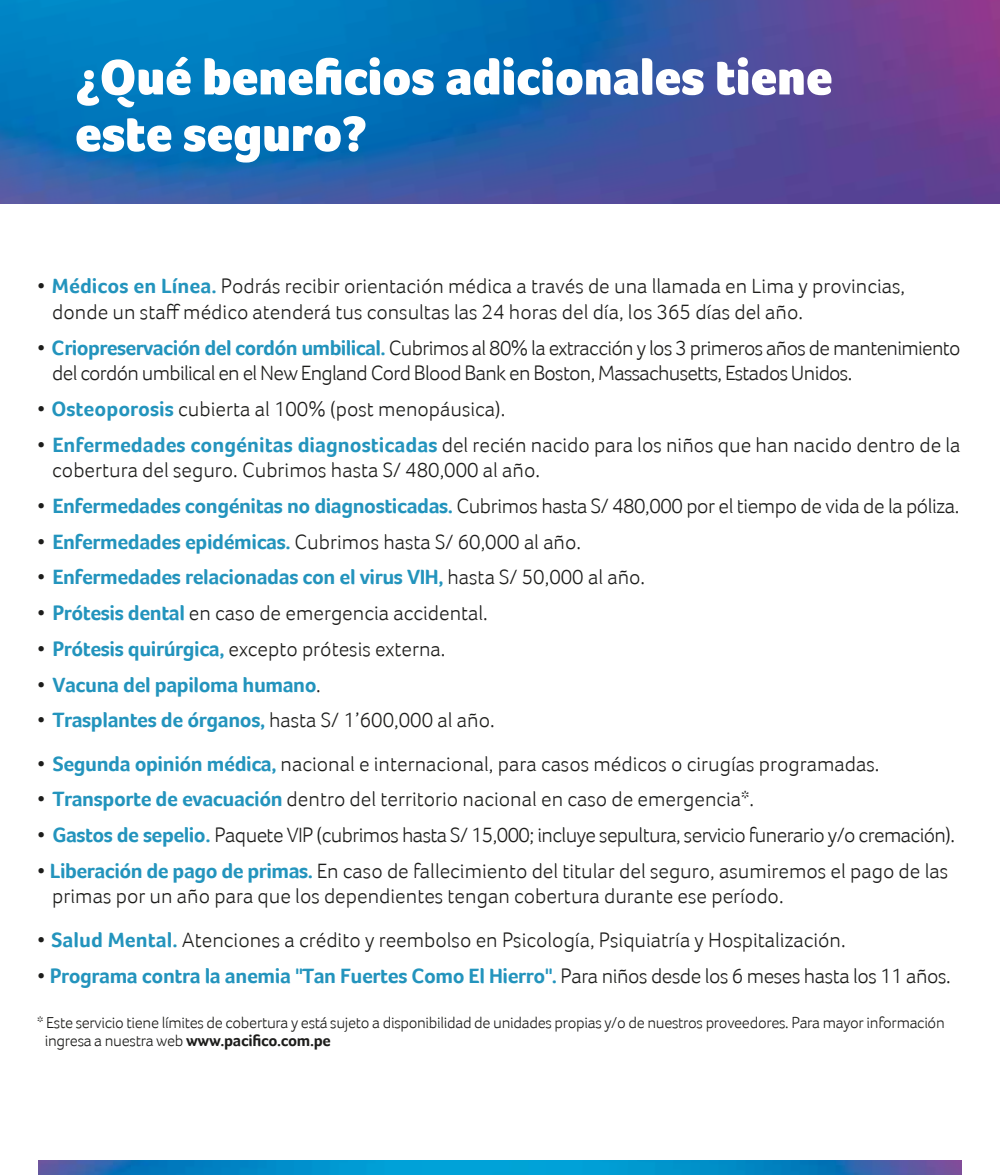
<style>
.page{position:relative;width:1000px;height:1175px;background:#fff}
.page>*{position:absolute;margin:0;border:0;box-sizing:border-box;transform-origin:0 0}
.t1{font:900 51.25px/56.5px "Foco";letter-spacing:.005em;color:#fff}
.t2{font:300 21.25px/25.5px "Foco";color:#1d1d1b}
.t3{font:300 21.25px/25.5px "Foco";letter-spacing:-.035em;color:#1d1d1b}
.t4{font:700 21.25px "Foco";letter-spacing:-.02em;color:#2394bd}
.t5{font:300 21.25px "Foco";letter-spacing:-.03em;color:#1d1d1b}
.t6{font:300 21.25px "Foco";letter-spacing:-.02em;color:#1d1d1b}
.t7{font:300 16.25px/18.8px "Foco";letter-spacing:-.02em;color:#1d1d1b}
.s1{font-weight:700;color:#2394bd}
.s2{font-weight:300;color:#1d1d1b}
.s3{font-weight:700}
</style>
<div class="page">
<img style="left:0;top:0;width:1000px;height:204px">
<img style="left:39px;top:1161px;width:922px;height:14px">
<h1 class="t1" style="left:75px;top:49px;width:759px">¿Qué beneficios adicionales tiene este seguro?</h1>
<p class="t2" style="left:52px;top:273px;width:854px;text-indent:-15px">• <span class="s1">Médicos en Línea.</span> Podrás recibir orientación médica a través de una llamada en Lima y provincias, donde un staff médico atenderá tus consultas las 24 horas del día, los 365 días del año.</p>
<p class="t3" style="left:52px;top:335px;width:910px;text-indent:-15px">• <span class="s1">Criopreservación del cordón umbilical.</span> Cubrimos al 80% la extracción y los 3 primeros años de mantenimiento del cordón umbilical en el New England Cord Blood Bank en Boston, Massachusetts, Estados Unidos.</p>
<p class="t2" style="left:37px;top:396px;width:470px">• <span class="s1">Osteoporosis</span> cubierta al 100% (post menopáusica).</p>
<p class="t2" style="left:52px;top:432px;width:910px;text-indent:-15px">• <span class="s1">Enfermedades congénitas diagnosticadas</span> del recién nacido para los niños que han nacido dentro de la cobertura del seguro. Cubrimos hasta S/ 480,000 al año.</p>
<p class="t6" style="left:37px;top:493px;width:924px">• <span class="s1">Enfermedades congénitas no diagnosticadas.</span> Cubrimos hasta S/ 480,000 por el tiempo de vida de la póliza.</p>
<p class="t2" style="left:37px;top:529px;width:545px">• <span class="s1">Enfermedades epidémicas.</span> Cubrimos hasta S/ 60,000 al año.</p>
<p class="t4" style="left:37px;top:565px;width:609px"><span class="s2">•</span> Enfermedades relacionadas con el virus VIH, <span class="s2">hasta S/ 50,000 al año.</span></p>
<p class="t2" style="left:37px;top:600px;width:452px">• <span class="s1">Prótesis dental</span> en caso de emergencia accidental.</p>
<p class="t2" style="left:37px;top:636px;width:410px">• <span class="s1">Prótesis quirúrgica,</span> excepto prótesis externa.</p>
<p class="t4" style="left:37px;top:672px;width:285px"><span class="s2">•</span> Vacuna del papiloma humano<span class="s2">.</span></p>
<p class="t2" style="left:37px;top:707px;width:459px">• <span class="s1">Trasplantes de órganos,</span> hasta S/ 1’600,000 al año.</p>
<p class="t2" style="left:37px;top:751px;width:844px">• <span class="s1">Segunda opinión médica,</span> nacional e internacional, para casos médicos o cirugías programadas.</p>
<p class="t2" style="left:37px;top:786px;width:718px">• <span class="s1">Transporte de evacuación</span> dentro del territorio nacional en caso de emergencia*.</p>
<p class="t5" style="left:37px;top:823px;width:919px">• <span class="s1">Gastos de sepelio.</span> Paquete VIP (cubrimos hasta S/ 15,000; incluye sepultura, servicio funerario y/o cremación).</p>
<p class="t2" style="left:52px;top:858px;width:897px;text-indent:-15px">• <span class="s1">Liberación de pago de primas.</span> En caso de fallecimiento del titular del seguro, asumiremos el pago de las primas por un año para que los dependientes tengan cobertura durante ese período.</p>
<p class="t2" style="left:37px;top:927px;width:810px">• <span class="s1">Salud Mental.</span> Atenciones a crédito y reembolso en Psicología, Psiquiatría y Hospitalización.</p>
<p class="t4" style="left:37px;top:963px;width:915px"><span class="s2">•</span> Programa contra la anemia "Tan Fuertes Como El Hierro". <span class="s2">Para niños desde los 6 meses hasta los 11 años.</span></p>
<p class="t7" style="left:45px;top:1013px;width:902px;text-indent:-8px">* Este servicio tiene límites de cobertura y está sujeto a disponibilidad de unidades propias y/o de nuestros proveedores. Para mayor información ingresa a nuestra web <span class="s3">www.pacifico.com.pe</span></p>
</div>
